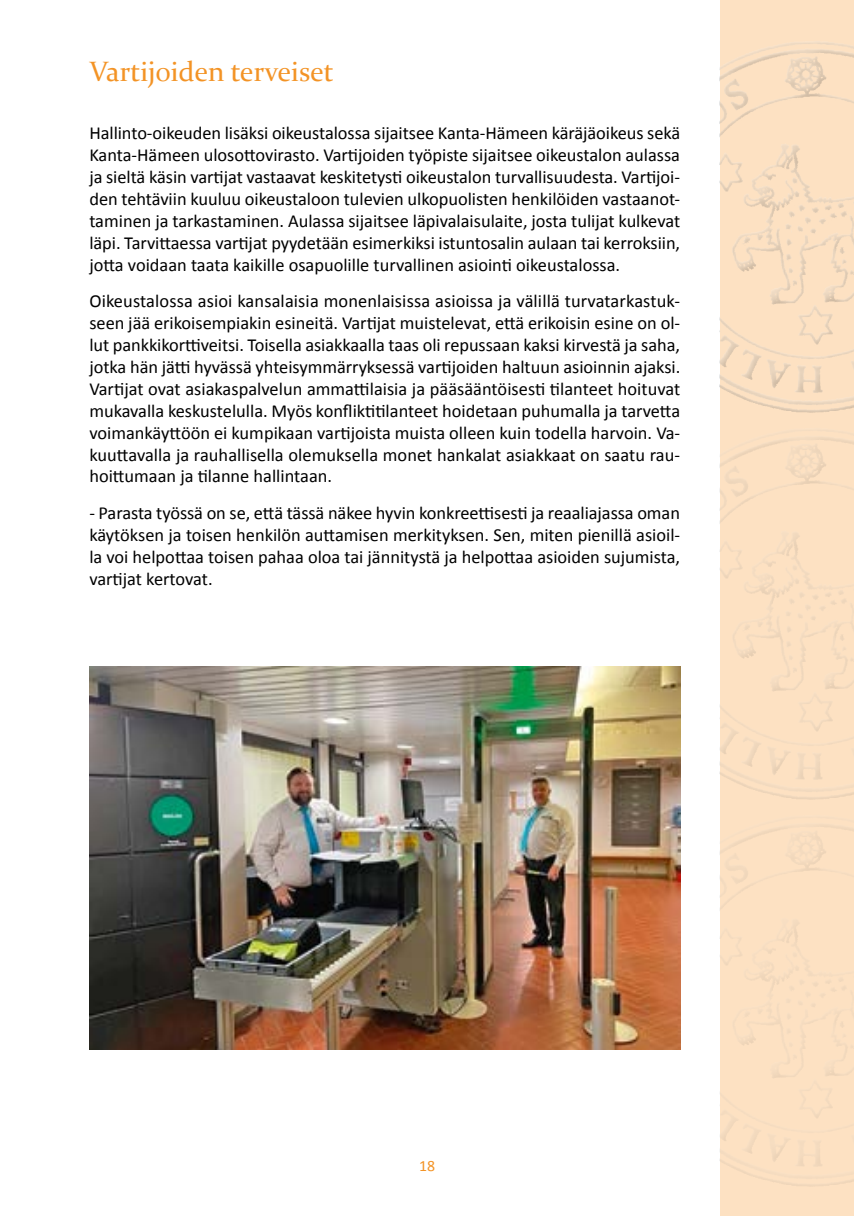
<style>
.page{position:relative;width:854px;height:1216px;background:#fff}
.page>*{position:absolute;margin:0;border:0;box-sizing:border-box;transform-origin:0 0}
.otsikko{font:28px "Constantia";color:#f39325}
.Teksti_suomi{font:18.38px/21.9px "Calibri";color:#000;text-align:justify}
.t1{font:15.75px "Calibri";color:#f39325}
</style>
<div class="page">
<div style="left:719px;top:0;width:134px;height:1215px;background:#fde1c2"></div>
<div style="left:719px;top:50px;width:134px;height:367px;background:#000;opacity:.75"></div>
<div style="left:719px;top:416px;width:134px;height:374px;background:#fde1c2"></div>
<img style="left:89px;top:666px;width:591px;height:383px">
<h2 class="otsikko" style="left:89px;top:52px;width:246px">Vartijoiden terveiset</h2>
<p class="Teksti_suomi" style="left:89px;top:122px;width:592px">Hallinto-oikeuden lisäksi oikeustalossa sijaitsee Kanta-Hämeen käräjäoikeus sekä Kanta-Hämeen ulosottovirasto. Vartijoiden työpiste sijaitsee oikeustalon aulassa ja sieltä käsin vartijat vastaavat keskitetysti oikeustalon turvallisuudesta. Vartijoi&shy;den tehtäviin kuuluu oikeustaloon tulevien ulkopuolisten henkilöiden vastaanot&shy;taminen ja tarkastaminen. Aulassa sijaitsee läpivalaisulaite, josta tulijat kulkevat läpi. Tarvittaessa vartijat pyydetään esimerkiksi istuntosalin aulaan tai kerroksiin, jotta voidaan taata kaikille osapuolille turvallinen asiointi oikeustalossa.</p>
<p class="Teksti_suomi" style="left:89px;top:290px;width:592px">Oikeustalossa asioi kansalaisia monenlaisissa asioissa ja välillä turvatarkastuk&shy;seen jää erikoisempiakin esineitä. Vartijat muistelevat, että erikoisin esine on ol&shy;lut pankkikorttiveitsi. Toisella asiakkaalla taas oli repussaan kaksi kirvestä ja saha, jotka hän jätti hyvässä yhteisymmärryksessä vartijoiden haltuun asioinnin ajaksi.<br>Vartijat ovat asiakaspalvelun ammattilaisia ja pääsääntöisesti tilanteet hoituvat mukavalla keskustelulla. Myös konfliktitilanteet hoidetaan puhumalla ja tarvetta voimankäyttöön ei kumpikaan vartijoista muista olleen kuin todella harvoin. Va&shy;kuuttavalla ja rauhallisella olemuksella monet hankalat asiakkaat on saatu rau&shy;hoittumaan ja tilanne hallintaan.</p>
<p class="Teksti_suomi" style="left:89px;top:502px;width:592px">- Parasta työssä on se, että tässä näkee hyvin konkreettisesti ja reaaliajassa oman käytöksen ja toisen henkilön auttamisen merkityksen. Sen, miten pienillä asioil&shy;la voi helpottaa toisen pahaa oloa tai jännitystä ja helpottaa asioiden sujumista, vartijat kertovat.</p>
<p class="t1" style="left:419px;top:1156px;width:17px">18</p>
</div>
